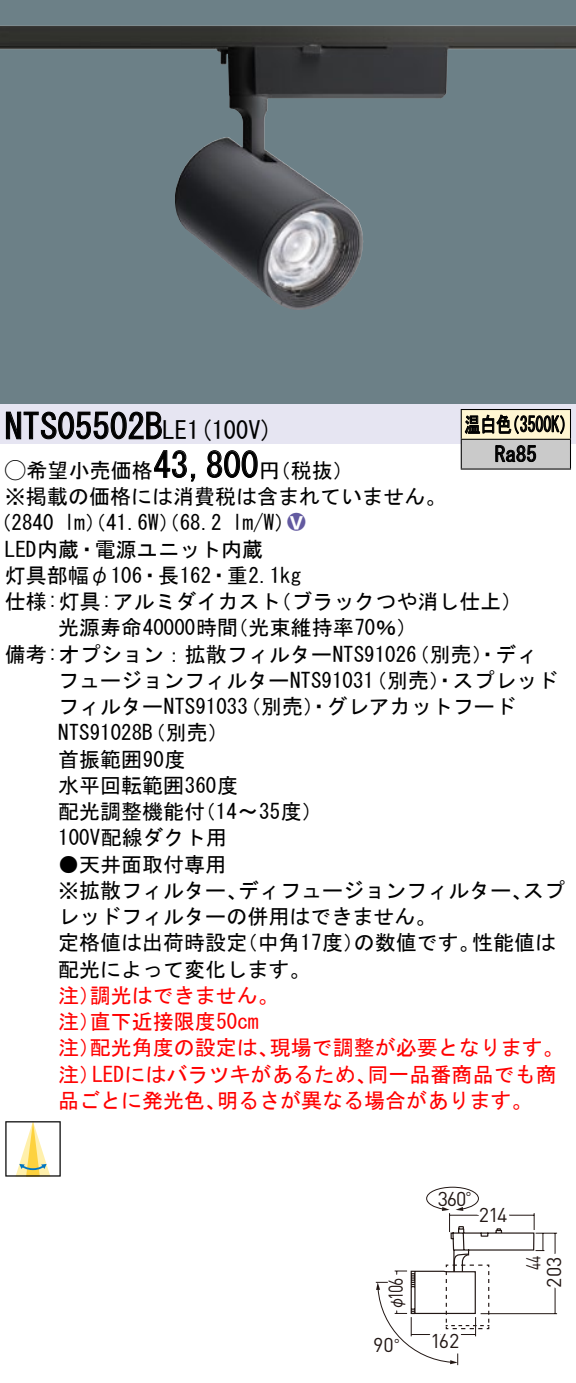
<style>
.page{position:relative;width:576px;height:1383px;background:#fff}
.page>*{position:absolute;margin:0;border:0;box-sizing:border-box;transform-origin:0 0}
.t1{font:35px "MS Gothic";color:#000}
.t2{font:24.5px "MS Gothic";color:#000}
.t3{font:21px/26.2px "MS Gothic";color:#000}
.t4{font:21px/26.2px "MS Gothic";color:#f00}
.t5{font:21px/29.8px "MS Gothic";color:#000;scale:.75 1}
.t6{font:21px "Ford Classification 1";color:#635aa0}
.t7{font:19.95px "DINOT";letter-spacing:-.035em;color:#221714}
.t8{font:19.95px "DINOT";letter-spacing:-.035em;color:#221714;scale:.8 1}
.t9{font:19.95px "DINOT";letter-spacing:-.035em;color:#221714;scale:.7 1}
.t10{font:17.5px "Gothic BBB Pro Medium 90 pv RKSJ H";color:#221714;scale:.8 1}
.s1{font-size:35px}
.s2{font-family:"Ford Classification 1"}
.s3{color:#fff}
.s4{font-family:"Gothic BBB Pro Medium 90 pv RKSJ H";font-size:17.5px}
</style>
<div class="page">
<div style="left:0;top:0;width:575px;height:404px;background:#6c8087"></div>
<img style="left:0;top:25px;width:575px;height:285px">
<div style="left:0;top:404px;width:575px;height:40px;background:#e6e5f2"></div>
<svg style="left:6px;top:411px;width:156px;height:29px"></svg>
<svg style="left:154px;top:450px;width:42px;height:32px"></svg>
<svg style="left:207px;top:450px;width:51px;height:28px"></svg>
<svg style="left:5px;top:1121px;width:56px;height:55px"></svg>
<div style="left:461px;top:409px;width:109px;height:30px;background:#fff6d2"></div>
<div style="left:461px;top:439px;width:109px;height:30px;background:#cacaca"></div>
<hr style="left:460px;top:409px;width:110px;height:1px;background:#000">
<hr style="left:569px;top:410px;width:2px;height:29px;background:#000">
<hr style="left:460px;top:439px;width:110px;height:1px;background:#000">
<hr style="left:569px;top:440px;width:2px;height:28px;background:#000">
<hr style="left:460px;top:468px;width:110px;height:2px;background:#000">
<svg style="left:460px;top:410px;width:104px;height:58px"></svg>
<svg style="left:375px;top:1187px;width:183px;height:178px"></svg>
<h1 class="t1" style="left:5px;top:409px;width:142px">NTS05502</h1>
<p class="t2" style="left:145px;top:418px;width:129px"><span class="s1">B</span>LE (1 100 (V</p>
<p class="t5" style="left:494px;top:409px;width:57px;text-indent:-30px">温白色<br>Ra85</p>
<p class="t5" style="left:504px;top:409px;width:96px">（3500 (K</p>
<h1 class="t1" style="left:153px;top:447px;width:106px">43,800</h1>
<p class="t3" style="left:5px;top:457px;width:442px"><span class="s2">A</span>希望小売価格<br>※掲載の価格には消費税は含まれていません。</p>
<p class="t6" style="left:287px;top:511px;width:19px">2<span class="s3">8</span></p>
<p class="t3" style="left:259px;top:457px;width:96px">（円税抜(</p>
<p class="t3" style="left:232px;top:509px;width:64px">l m (W/</p>
<p class="t3" style="left:-9px;top:509px;width:65px">（2840</p>
<p class="t3" style="left:5px;top:536px;width:259px">LED内蔵・電源ユニット内蔵</p>
<p class="t3" style="left:5px;top:562px;width:297px">灯具部幅φ106・長162・重2.1kg</p>
<p class="t3" style="left:270px;top:588px;width:254px">（ブラックつや消し仕上(</p>
<p class="t3" style="left:64px;top:509px;width:159px">lm）（41.6 ）（W 68.2</p>
<p class="t3" style="left:227px;top:588px;width:191px;text-indent:-222px">仕様:灯具:アルミダイカスト<br>（光束維持率70％(</p>
<p class="t3" style="left:58px;top:614px;width:181px">光源寿命40000時間</p>
<p class="t3" style="left:366px;top:641px;width:193px;text-indent:-361px">備考:オプション：拡散フィルターNTS91026<br>（別売）・スプレッド</p>
<p class="t3" style="left:409px;top:641px;width:130px">（別売）・ディ</p>
<p class="t3" style="left:240px;top:667px;width:277px;text-indent:-182px">フュージョンフィルターNTS91031<br>（別売）・グレアカットフード</p>
<p class="t3" style="left:58px;top:693px;width:191px">フィルターNTS91033</p>
<p class="t3" style="left:58px;top:719px;width:172px">NTS91028（B 別売(</p>
<p class="t3" style="left:58px;top:746px;width:129px">首振範囲90度</p>
<p class="t3" style="left:58px;top:772px;width:181px">水平回転範囲360度</p>
<p class="t3" style="left:195px;top:798px;width:129px">（14〜35度(</p>
<p class="t3" style="left:58px;top:798px;width:170px">配光調整機能付<br>100V配線ダクト用</p>
<p class="t3" style="left:58px;top:851px;width:169px">●天井面取付専用</p>
<p class="t3" style="left:523px;top:877px;width:43px">スプ</p>
<p class="t3" style="left:238px;top:877px;width:296px">ディフュージョンフィルター、</p>
<p class="t3" style="left:58px;top:877px;width:379px">※拡散フィルター、<br>レッドフィルターの併用はできません。</p>
<p class="t3" style="left:237px;top:929px;width:129px">（中角17度）</p>
<p class="t3" style="left:58px;top:929px;width:253px">定格値は出荷時設定<br>配光によって変化します。</p>
<p class="t4" style="left:90px;top:982px;width:190px">調光はできません。</p>
<p class="t3" style="left:353px;top:929px;width:128px">の数値です。</p>
<p class="t3" style="left:472px;top:929px;width:85px">性能値は</p>
<p class="t4" style="left:90px;top:982px;width:170px;text-indent:-32px">注）<br>直下近接限度50cm</p>
<p class="t4" style="left:58px;top:1008px;width:43px">注）</p>
<p class="t4" style="left:269px;top:1034px;width:296px">現場で調整が必要となります。</p>
<p class="t4" style="left:90px;top:1034px;width:190px">配光角度の設定は、</p>
<p class="t4" style="left:58px;top:1034px;width:43px">注）</p>
<p class="t4" style="left:92px;top:1061px;width:286px">LEDにはバラツキがあるため、</p>
<p class="t4" style="left:367px;top:1061px;width:190px">同一品番商品でも商</p>
<p class="t4" style="left:58px;top:1061px;width:43px">注）</p>
<p class="t4" style="left:58px;top:1087px;width:169px">品ごとに発光色、</p>
<p class="t4" style="left:217px;top:1087px;width:317px">明るさが異なる場合があります。</p>
<p class="t8" style="left:382px;top:1299px;width:29px;rotate:-90deg">106</p>
<p class="t10" style="left:381px;top:1309px;width:19px;rotate:-90deg">φ</p>
<p class="t7" style="left:373px;top:1331px;width:40px">90<span class="s4">°</span></p>
<p class="t7" style="left:437px;top:1184px;width:47px">360<span class="s4">°</span></p>
<p class="t7" style="left:478px;top:1201px;width:30px">214</p>
<p class="t7" style="left:430px;top:1327px;width:30px">162</p>
<p class="t9" style="left:519px;top:1270px;width:23px;rotate:-90deg">44</p>
<p class="t7" style="left:540px;top:1287px;width:33px;rotate:-90deg">203</p>
</div>
